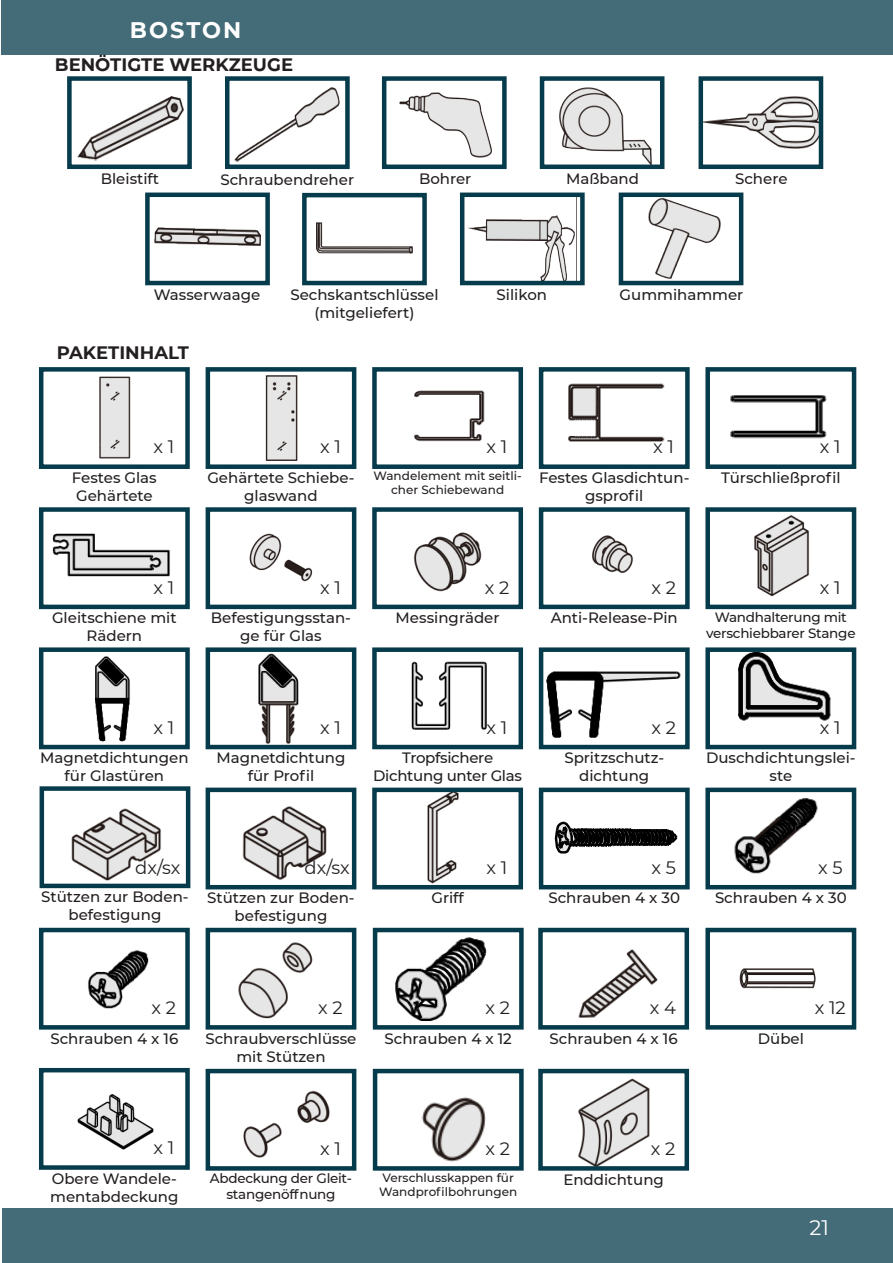
<style>
.page{position:relative;width:893px;height:1263px;background:#fff}
.page>*{position:absolute;margin:0;border:0;box-sizing:border-box;transform-origin:0 0}
.t1{font:700 22.5px "Montserrat";letter-spacing:.09em;color:#fff}
.t2{font:21px "Montserrat";color:#fff}
.t3{font:18px "Montserrat";color:#231f20}
.t4{font:700 18px "Montserrat";color:#231f20}
.t5{font:500 15px/18px "Montserrat";color:#231f20;text-align:center}
.t6{font:500 15px/18px "Montserrat";letter-spacing:-.02em;color:#231f20;text-align:center}
.t7{font:500 13.5px/16.2px "Montserrat";letter-spacing:-.02em;color:#231f20;text-align:center}
.t8{font:500 12px/14.4px "Montserrat";color:#231f20;text-align:center}
</style>
<div class="page">
<div style="left:1px;top:0;width:892px;height:54px;background:#446c78"></div>
<div style="left:2px;top:1209px;width:891px;height:54px;background:#446c78"></div>
<img style="left:77px;top:97px;width:107px;height:64px">
<div style="left:67px;top:76px;width:125px;height:93px;border:4px solid #063b4b"></div>
<img style="left:235px;top:87px;width:105px;height:75px">
<div style="left:225px;top:76px;width:125px;height:93px;border:4px solid #063b4b"></div>
<img style="left:400px;top:92px;width:92px;height:66px">
<div style="left:382px;top:76px;width:125px;height:93px;border:4px solid #063b4b"></div>
<img style="left:559px;top:87px;width:93px;height:77px">
<div style="left:540px;top:76px;width:124px;height:93px;border:4px solid #063b4b"></div>
<img style="left:703px;top:97px;width:115px;height:51px">
<div style="left:698px;top:76px;width:125px;height:93px;border:4px solid #063b4b"></div>
<img style="left:155px;top:228px;width:105px;height:18px">
<div style="left:145px;top:193px;width:125px;height:92px;border:4px solid #063b4b"></div>
<img style="left:317px;top:222px;width:95px;height:32px">
<div style="left:302px;top:193px;width:125px;height:92px;border:4px solid #063b4b"></div>
<img style="left:469px;top:215px;width:106px;height:65px">
<div style="left:460px;top:193px;width:125px;height:92px;border:4px solid #063b4b"></div>
<img style="left:648px;top:198px;width:72px;height:81px">
<div style="left:619px;top:193px;width:124px;height:92px;border:4px solid #063b4b"></div>
<img style="left:99px;top:376px;width:32px;height:83px">
<div style="left:39px;top:367px;width:151px;height:102px;border:4px solid #063b4b"></div>
<img style="left:265px;top:375px;width:33px;height:86px">
<div style="left:206px;top:367px;width:150px;height:102px;border:4px solid #063b4b"></div>
<img style="left:414px;top:390px;width:71px;height:52px">
<div style="left:372px;top:367px;width:151px;height:102px;border:4px solid #063b4b"></div>
<img style="left:568px;top:383px;width:97px;height:59px">
<div style="left:539px;top:367px;width:151px;height:102px;border:4px solid #063b4b"></div>
<img style="left:730px;top:395px;width:97px;height:44px">
<div style="left:705px;top:367px;width:151px;height:102px;border:4px solid #063b4b"></div>
<img style="left:52px;top:533px;width:118px;height:44px">
<div style="left:39px;top:507px;width:151px;height:102px;border:4px solid #063b4b"></div>
<img style="left:249px;top:533px;width:64px;height:49px">
<div style="left:206px;top:507px;width:150px;height:102px;border:4px solid #063b4b"></div>
<img style="left:413px;top:532px;width:69px;height:60px">
<div style="left:372px;top:507px;width:151px;height:102px;border:4px solid #063b4b"></div>
<img style="left:592px;top:535px;width:42px;height:39px">
<div style="left:539px;top:507px;width:151px;height:102px;border:4px solid #063b4b"></div>
<img style="left:754px;top:515px;width:56px;height:82px">
<div style="left:705px;top:507px;width:151px;height:102px;border:4px solid #063b4b"></div>
<img style="left:258px;top:653px;width:41px;height:91px">
<div style="left:206px;top:647px;width:150px;height:102px;border:4px solid #063b4b"></div>
<img style="left:411px;top:661px;width:76px;height:69px">
<div style="left:372px;top:647px;width:151px;height:102px;border:4px solid #063b4b"></div>
<img style="left:546px;top:671px;width:135px;height:67px">
<div style="left:539px;top:647px;width:151px;height:102px;border:4px solid #063b4b"></div>
<img style="left:738px;top:652px;width:93px;height:69px">
<div style="left:705px;top:647px;width:151px;height:102px;border:4px solid #063b4b"></div>
<img style="left:71px;top:808px;width:90px;height:73px">
<div style="left:40px;top:786px;width:150px;height:102px;border:4px solid #063b4b"></div>
<img style="left:242px;top:806px;width:85px;height:74px">
<div style="left:206px;top:788px;width:150px;height:101px;border:4px solid #063b4b"></div>
<img style="left:427px;top:793px;width:32px;height:91px">
<div style="left:372px;top:788px;width:151px;height:101px;border:4px solid #063b4b"></div>
<img style="left:554px;top:821px;width:124px;height:33px">
<div style="left:539px;top:788px;width:151px;height:101px;border:4px solid #063b4b"></div>
<img style="left:734px;top:797px;width:84px;height:77px">
<div style="left:705px;top:788px;width:151px;height:101px;border:4px solid #063b4b"></div>
<img style="left:396px;top:937px;width:90px;height:84px">
<div style="left:373px;top:928px;width:151px;height:101px;border:4px solid #063b4b"></div>
<img style="left:88px;top:950px;width:61px;height:59px">
<div style="left:39px;top:928px;width:151px;height:101px;border:4px solid #063b4b"></div>
<img style="left:238px;top:942px;width:75px;height:77px">
<div style="left:206px;top:928px;width:150px;height:101px;border:4px solid #063b4b"></div>
<img style="left:95px;top:656px;width:35px;height:86px">
<div style="left:39px;top:647px;width:151px;height:102px;border:4px solid #063b4b"></div>
<img style="left:739px;top:968px;width:77px;height:21px">
<div style="left:705px;top:928px;width:151px;height:101px;border:4px solid #063b4b"></div>
<img style="left:578px;top:949px;width:80px;height:69px">
<div style="left:538px;top:928px;width:151px;height:101px;border:4px solid #063b4b"></div>
<img style="left:77px;top:1094px;width:77px;height:56px">
<div style="left:39px;top:1068px;width:151px;height:102px;border:4px solid #063b4b"></div>
<img style="left:422px;top:1097px;width:64px;height:65px">
<div style="left:373px;top:1069px;width:151px;height:102px;border:4px solid #063b4b"></div>
<img style="left:243px;top:1090px;width:87px;height:68px">
<div style="left:206px;top:1069px;width:150px;height:102px;border:4px solid #063b4b"></div>
<img style="left:578px;top:1078px;width:72px;height:88px">
<div style="left:538px;top:1069px;width:151px;height:102px;border:4px solid #063b4b"></div>
<p class="t1" style="left:130px;top:14px;width:113px">BOSTON</p>
<p class="t4" style="left:55px;top:52px;width:240px">BENÖTIGTE WERKZEUGE</p>
<p class="t5" style="left:101px;top:169px;width:60px">Bleistift</p>
<p class="t5" style="left:220px;top:170px;width:135px">Schraubendreher</p>
<p class="t5" style="left:419px;top:169px;width:54px">Bohrer</p>
<p class="t5" style="left:566px;top:169px;width:75px">Maßband</p>
<p class="t5" style="left:735px;top:169px;width:54px">Schere</p>
<p class="t5" style="left:154px;top:285px;width:108px">Wasserwaage</p>
<p class="t5" style="left:290px;top:285px;width:150px">Sechskantschlüssel (mitgeliefert)</p>
<p class="t5" style="left:497px;top:285px;width:52px">Silikon</p>
<p class="t5" style="left:620px;top:285px;width:125px">Gummihammer</p>
<p class="t4" style="left:57px;top:339px;width:134px">PAKETINHALT</p>
<p class="t3" style="left:153px;top:435px;width:22px">x 1</p>
<p class="t5" style="left:72px;top:468px;width:86px">Festes Glas</p>
<p class="t5" style="left:76px;top:486px;width:78px">Gehärtete</p>
<p class="t3" style="left:153px;top:575px;width:22px">x 1</p>
<p class="t5" style="left:52px;top:608px;width:126px">Gleitschiene mit<br>Rädern</p>
<p class="t3" style="left:320px;top:435px;width:22px">x 1</p>
<p class="t5" style="left:207px;top:468px;width:149px">Gehärtete Schiebe&shy;glaswand</p>
<p class="t3" style="left:487px;top:435px;width:22px">x 1</p>
<p class="t8" style="left:374px;top:468px;width:150px">Wandelement mit seitli&shy;cher Schiebewand</p>
<p class="t3" style="left:653px;top:435px;width:22px">x 1</p>
<p class="t5" style="left:539px;top:468px;width:152px">Festes Glasdichtun&shy;gsprofil</p>
<p class="t3" style="left:820px;top:435px;width:22px">x 1</p>
<p class="t5" style="left:721px;top:468px;width:121px">Türschließprofil</p>
<p class="t3" style="left:320px;top:575px;width:22px">x 1</p>
<p class="t5" style="left:211px;top:608px;width:142px">Befestigungsstan&shy;ge für Glas</p>
<p class="t3" style="left:485px;top:575px;width:26px">x 2</p>
<p class="t5" style="left:396px;top:608px;width:105px">Messingräder</p>
<p class="t3" style="left:651px;top:575px;width:26px">x 2</p>
<p class="t5" style="left:551px;top:608px;width:129px">Anti-Release-Pin</p>
<p class="t3" style="left:820px;top:575px;width:22px">x 1</p>
<p class="t7" style="left:706px;top:608px;width:151px">Wandhalterung mit verschiebbarer Stange</p>
<p class="t3" style="left:153px;top:715px;width:22px">x 1</p>
<p class="t5" style="left:40px;top:748px;width:150px">Magnetdichtungen für Glastüren</p>
<p class="t3" style="left:320px;top:715px;width:22px">x 1</p>
<p class="t5" style="left:216px;top:748px;width:131px">Magnetdichtung für Profil</p>
<p class="t3" style="left:487px;top:715px;width:22px">x 1</p>
<p class="t6" style="left:373px;top:748px;width:150px">Tropfsichere<br>Dichtung unter Glas</p>
<p class="t3" style="left:651px;top:715px;width:26px">x 2</p>
<p class="t5" style="left:564px;top:748px;width:101px">Spritzschutz&shy;dichtung</p>
<p class="t3" style="left:820px;top:715px;width:22px">x 1</p>
<p class="t5" style="left:706px;top:748px;width:151px">Duschdichtungslei&shy;ste</p>
<p class="t3" style="left:135px;top:855px;width:47px">dx/sx</p>
<p class="t5" style="left:41px;top:887px;width:149px">Stützen zur Boden&shy;befestigung</p>
<p class="t3" style="left:305px;top:855px;width:47px">dx/sx</p>
<p class="t5" style="left:207px;top:888px;width:149px">Stützen zur Boden&shy;befestigung</p>
<p class="t5" style="left:431px;top:888px;width:34px">Griff</p>
<p class="t3" style="left:487px;top:855px;width:22px">x 1</p>
<p class="t3" style="left:651px;top:855px;width:26px">x 5</p>
<p class="t5" style="left:548px;top:888px;width:133px">Schrauben 4 x 30</p>
<p class="t3" style="left:818px;top:855px;width:26px">x 5</p>
<p class="t5" style="left:715px;top:888px;width:133px">Schrauben 4 x 30</p>
<p class="t3" style="left:152px;top:995px;width:26px">x 2</p>
<p class="t5" style="left:50px;top:1029px;width:129px">Schrauben 4 x 16</p>
<p class="t3" style="left:318px;top:995px;width:26px">x 2</p>
<p class="t5" style="left:206px;top:1029px;width:152px">Schraubverschlüsse mit Stützen</p>
<p class="t3" style="left:485px;top:995px;width:26px">x 2</p>
<p class="t5" style="left:385px;top:1029px;width:129px">Schrauben 4 x 12</p>
<p class="t3" style="left:650px;top:995px;width:28px">x 4</p>
<p class="t5" style="left:550px;top:1029px;width:129px">Schrauben 4 x 16</p>
<p class="t5" style="left:758px;top:1029px;width:48px">Dübel</p>
<p class="t3" style="left:815px;top:995px;width:33px">x 12</p>
<p class="t3" style="left:153px;top:1135px;width:22px">x 1</p>
<p class="t5" style="left:50px;top:1169px;width:130px;text-align:left">Obere Wandele&shy;mentabdeckung</p>
<p class="t3" style="left:320px;top:1136px;width:22px">x 1</p>
<p class="t7" style="left:210px;top:1170px;width:144px">Abdeckung der Gleit&shy;stangenöffnung</p>
<p class="t3" style="left:485px;top:1136px;width:26px">x 2</p>
<p class="t8" style="left:379px;top:1170px;width:139px;text-align:left">Verschlusskappen für<br>Wandprofilbohrungen</p>
<p class="t3" style="left:651px;top:1136px;width:26px">x 2</p>
<p class="t5" style="left:563px;top:1170px;width:102px">Enddichtung</p>
<p class="t2" style="left:809px;top:1213px;width:21px">21</p>
</div>
